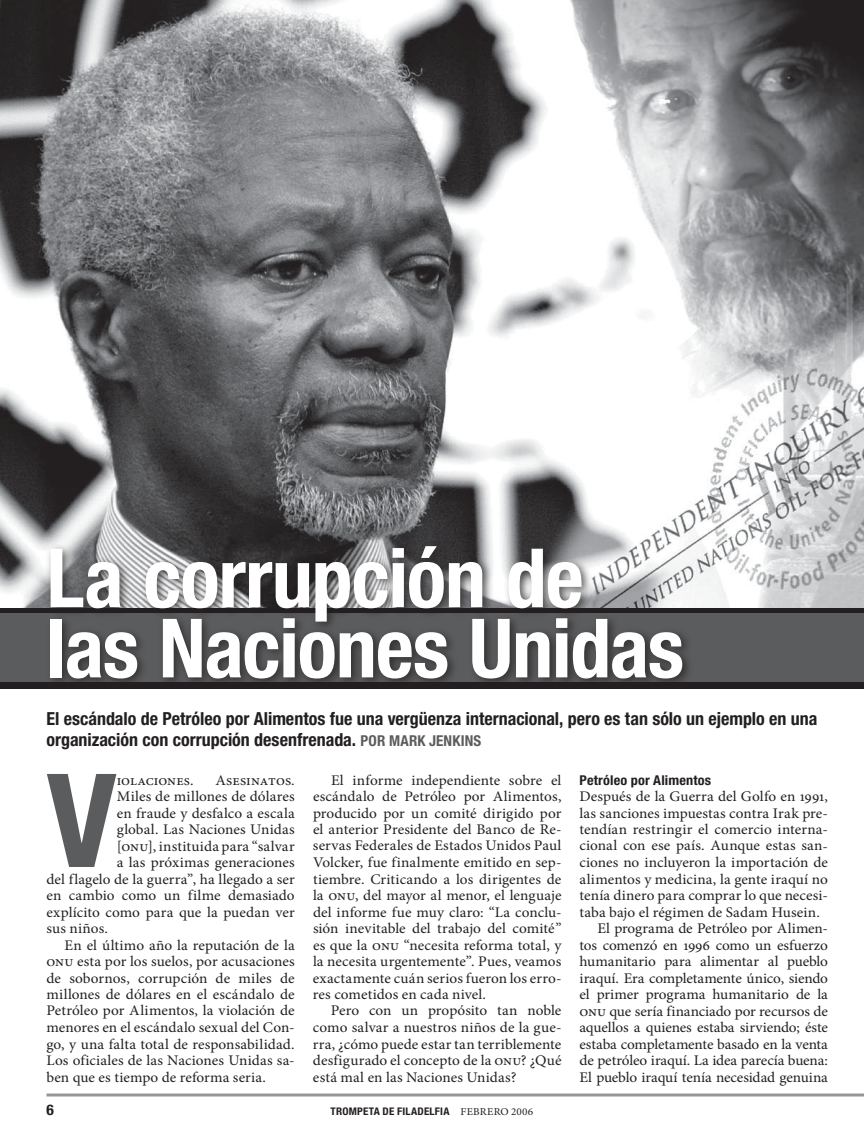
<style>
.page{position:relative;width:864px;height:1134px;background:#fff}
.page>*{position:absolute;margin:0;border:0;box-sizing:border-box;transform-origin:0 0}
.t1{font:700 condensed 130.2px "Helvetica Neue";color:#5b5c5e;scale:1.04 1}
.t2{font:700 condensed 81.9px/70.2px "Helvetica Neue LT Std";letter-spacing:-.015em;color:#fff}
.t3{font:700 condensed 18px/21px "Helvetica Neue LT Std";color:#231f20}
.t4{font:700 condensed 15px "Helvetica Neue LT Std";color:#5b5c5e}
.t5{font:14.7px/16.5px "Minion Pro";letter-spacing:.005em;color:#231f20;text-align:justify;scale:1.04 1}
.t6{font:700 condensed 13.5px "Helvetica Neue LT Std";letter-spacing:.01em;color:#231f20;scale:1.05 1}
.t7{font:700 condensed 10.5px "Helvetica Neue LT Std";color:#231f20;scale:1.05 1}
.t8{font:10.5px "Minion Pro";color:#231f20;scale:1.05 1}
.s1{font-size:15px;color:#5b5c5e}
</style>
<div class="page">
<hr style="left:46px;top:1094px;width:818px;height:2px;background:#949698">
<div style="left:0;top:614px;width:864px;height:68px;background:#5b5c5e"></div>
<img style="left:0;top:0;width:864px;height:607px">
<div style="left:44px;top:539px;width:651px;height:152px;background:#231f20;opacity:.75"></div>
<h2 class="t2" style="left:46px;top:542px;width:639px">La corrupción de las Naciones Unidas</h2>
<p class="t3" style="left:46px;top:708px;width:772px">El escándalo de Petróleo por Alimentos fue una vergüenza internacional, pero es tan sólo un ejemplo en una organización con corrupción desenfrenada. <span class="s1">Por Mark</span></p>
<p class="t4" style="left:429px;top:731px;width:16px">Jenkins</p>
<h1 class="t1" style="left:46px;top:742px;width:69px">V</h1>
<p class="t5" style="left:117px;top:772px;width:75px">iolaciones.</p>
<p class="t5" style="left:215px;top:772px;width:78px">Asesinatos.</p>
<p class="t5" style="left:117px;top:788px;width:173px">Miles de millones de dólares</p>
<p class="t5" style="left:117px;top:805px;width:173px">en fraude y desfalco a escala</p>
<p class="t5" style="left:117px;top:821px;width:173px">global. Las Naciones Unidas</p>
<p class="t5" style="left:117px;top:838px;width:173px">[onu], instituida para “salvar</p>
<p class="t5" style="left:117px;top:854px;width:173px">a las próximas generaciones</p>
<p class="t5" style="left:46px;top:871px;width:240px">del flagelo de la guerra”, ha llegado a ser</p>
<p class="t5" style="left:46px;top:887px;width:240px">en cambio como un filme demasiado</p>
<p class="t5" style="left:46px;top:904px;width:240px">explícito como para que la puedan ver</p>
<p class="t5" style="left:46px;top:920px;width:61px">sus niños.</p>
<p class="t5" style="left:64px;top:937px;width:223px">En el último año la reputación de la</p>
<p class="t5" style="left:46px;top:953px;width:240px">onu esta por los suelos, por acusaciones</p>
<p class="t5" style="left:46px;top:970px;width:240px">de sobornos, corrupción de miles de</p>
<p class="t5" style="left:46px;top:986px;width:240px">millones de dólares en el escándalo de</p>
<p class="t5" style="left:46px;top:1003px;width:240px">Petróleo por Alimentos, la violación de</p>
<p class="t5" style="left:46px;top:1019px;width:240px">menores en el escándalo sexual del Con-</p>
<p class="t5" style="left:46px;top:1036px;width:240px">go, y una falta total de responsabilidad.</p>
<p class="t5" style="left:46px;top:1052px;width:240px">Los oficiales de las Naciones Unidas sa-</p>
<p class="t5" style="left:46px;top:1069px;width:213px">ben que es tiempo de reforma seria.</p>
<p class="t5" style="left:313px;top:772px;width:241px;text-indent:18px">El informe independiente sobre el escándalo de Petróleo por Alimentos, producido por un comité dirigido por el anterior Presidente del Banco de Re&shy;servas Federales de Estados Unidos Paul Volcker, fue finalmente emitido en sep&shy;tiembre. Criticando a los dirigentes de la onu, del mayor al menor, el lenguaje del informe fue muy claro: “La conclu&shy;sión inevitable del trabajo del comité” es que la onu “necesita reforma total, y la necesita urgentemente”. Pues, veamos exactamente cuán serios fueron los erro&shy;res cometidos en cada nivel.</p>
<p class="t5" style="left:313px;top:1003px;width:240px;text-indent:18px">Pero con un propósito tan noble como salvar a nuestros niños de la gue&shy;rra, ¿cómo puede estar tan terriblemente desfigurado el concepto de la onu? ¿Qué está mal en las Naciones Unidas?</p>
<p class="t7" style="left:331px;top:1104px;width:7px">trompeta</p>
<p class="t7" style="left:383px;top:1104px;width:25px">de filadel</p>
<p class="t7" style="left:435px;top:1104px;width:11px">fia</p>
<p class="t8" style="left:461px;top:1104px;width:8px">febrero</p>
<p class="t8" style="left:511px;top:1104px;width:23px">2006</p>
<p class="t6" style="left:579px;top:772px;width:127px">Petróleo por Alimentos</p>
<p class="t5" style="left:579px;top:788px;width:240px">Después de la Guerra del Golfo en 1991,</p>
<p class="t5" style="left:579px;top:805px;width:240px">las sanciones impuestas contra Irak pre-</p>
<p class="t5" style="left:579px;top:821px;width:240px">tendían restringir el comercio interna-</p>
<p class="t5" style="left:579px;top:838px;width:240px">cional con ese país. Aunque estas san-</p>
<p class="t5" style="left:579px;top:854px;width:240px">ciones no incluyeron la importación de</p>
<p class="t5" style="left:579px;top:871px;width:240px">alimentos y medicina, la gente iraquí no</p>
<p class="t5" style="left:579px;top:887px;width:240px">tenía dinero para comprar lo que necesi-</p>
<p class="t5" style="left:579px;top:904px;width:233px">taba bajo el régimen de Sadam Husein.</p>
<p class="t5" style="left:597px;top:920px;width:223px">El programa de Petróleo por Alimen-</p>
<p class="t5" style="left:579px;top:937px;width:240px">tos comenzó en 1996 como un esfuerzo</p>
<p class="t5" style="left:579px;top:953px;width:240px">humanitario para alimentar al pueblo</p>
<p class="t5" style="left:579px;top:970px;width:240px">iraquí. Era completamente único, siendo</p>
<p class="t5" style="left:579px;top:986px;width:240px">el primer programa humanitario de la</p>
<p class="t5" style="left:579px;top:1003px;width:240px">onu que sería financiado por recursos de</p>
<p class="t5" style="left:579px;top:1019px;width:240px">aquellos a quienes estaba sirviendo; éste</p>
<p class="t5" style="left:579px;top:1036px;width:240px">estaba completamente basado en la venta</p>
<p class="t5" style="left:579px;top:1052px;width:240px">de petróleo iraquí. La idea parecía buena:</p>
<p class="t5" style="left:579px;top:1069px;width:240px">El pueblo iraquí tenía necesidad genuina</p>
</div>
